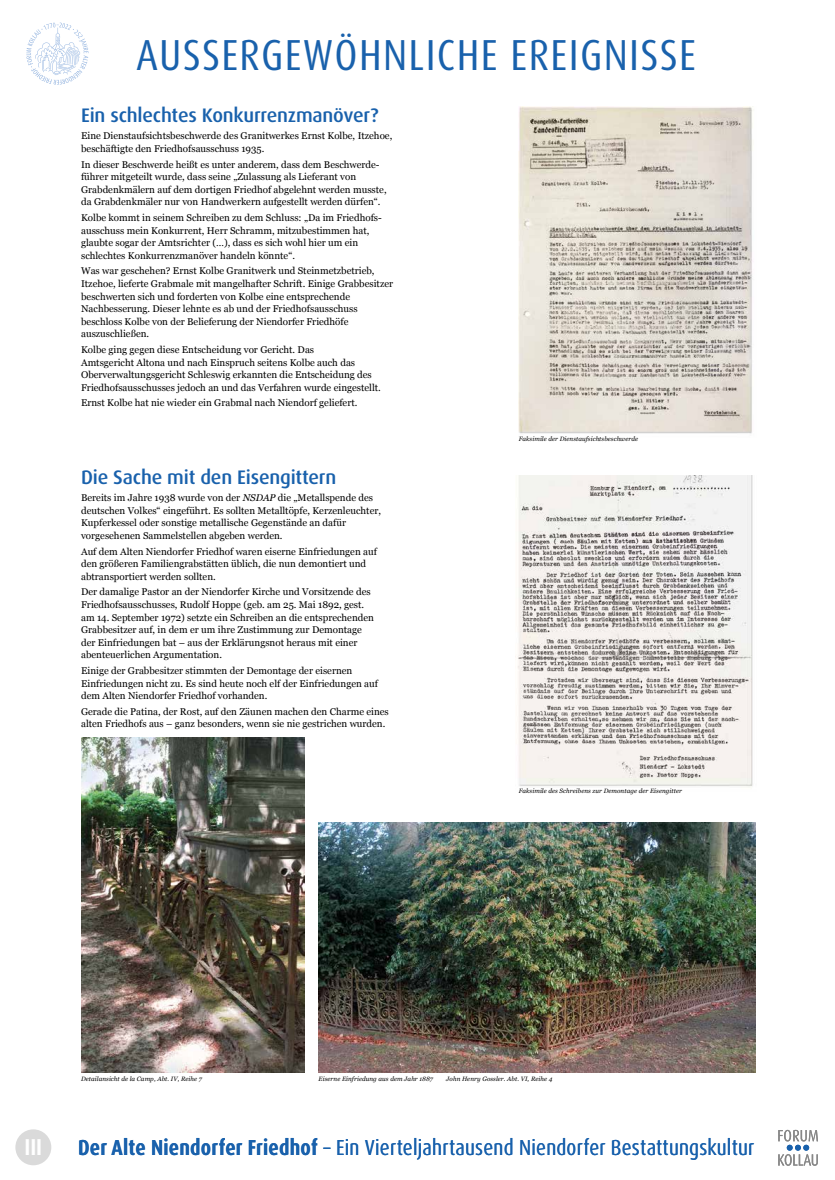
<style>
.page{position:relative;width:835px;height:1180px;background:#fff}
.page>*{position:absolute;margin:0;border:0;box-sizing:border-box;transform-origin:0 0}
.t1{font:condensed 43.4px "Dax Pro";letter-spacing:.03em;color:#1961ac}
.t2{font:700 condensed 23.03px "Dax Pro";color:#fff}
.t3{font:condensed 21.7px "Dax Pro";letter-spacing:.01em;color:#1961ac}
.t4{font:500 19.6px "Dax Pro";letter-spacing:-.01em;color:#1961ac}
.t5{font:9.8px/12.6px "Georgia";color:#000}
.t6{font:italic 6.3px "Georgia";letter-spacing:.01em;color:#000}
.s1{font-style:italic}
.s2{font-weight:700}
</style>
<div class="page">
<svg style="left:26px;top:23px;width:62px;height:62px"></svg>
<svg style="left:778px;top:1130px;width:39px;height:35px"></svg>
<div style="left:15px;top:1129px;width:36px;height:36px;background:#dadada;border-radius:50%"></div>
<img style="left:518px;top:107px;width:235px;height:327px">
<img style="left:517px;top:476px;width:236px;height:311px">
<img style="left:318px;top:822px;width:437px;height:250px">
<img style="left:81px;top:738px;width:223px;height:334px">
<h1 class="t1" style="left:136px;top:27px;width:561px">AUSSERGEWÖHNLICHE EREIGNISSE</h1>
<h3 class="t4" style="left:81px;top:103px;width:299px">Ein schlechtes Konkurrenzmanöver?</h3>
<p class="t5" style="left:81px;top:129px;width:313px">Eine Dienstaufsichtsbeschwerde des Granitwerkes Ernst Kolbe, Itzehoe, beschäftigte den Friedhofsausschuss 1935.</p>
<p class="t5" style="left:81px;top:157px;width:307px">In dieser Beschwerde heißt es unter anderem, dass dem Beschwerde&shy;führer mitgeteilt wurde, dass seine „Zulassung als Lieferant von Grabdenkmälern auf dem dortigen Friedhof abgelehnt werden musste, da Grabdenkmäler nur von Handwerkern aufgestellt werden dürfen“.</p>
<p class="t5" style="left:81px;top:211px;width:302px">Kolbe kommt in seinem Schreiben zu dem Schluss: „Da im Friedhofs&shy;ausschuss mein Konkurrent, Herr Schramm, mitzubestimmen hat, glaubte sogar der Amtsrichter (…), dass es sich wohl hier um ein schlechtes Konkurrenzmanöver handeln könnte“.</p>
<p class="t5" style="left:81px;top:264px;width:313px">Was war geschehen? Ernst Kolbe Granitwerk und Steinmetzbetrieb, Itzehoe, lieferte Grabmale mit mangelhafter Schrift. Einige Grabbesitzer beschwerten sich und forderten von Kolbe eine entsprechende Nachbesserung. Dieser lehnte es ab und der Friedhofsausschuss beschloss Kolbe von der Belieferung der Niendorfer Friedhöfe auszuschließen.</p>
<p class="t5" style="left:81px;top:343px;width:301px">Kolbe ging gegen diese Entscheidung vor Gericht. Das<br>Amtsgericht Altona und nach Einspruch seitens Kolbe auch das Oberverwaltungsgericht Schleswig erkannten die Entscheidung des Friedhofsausschusses jedoch an und das Verfahren wurde eingestellt.</p>
<p class="t5" style="left:81px;top:396px;width:278px">Ernst Kolbe hat nie wieder ein Grabmal nach Niendorf geliefert.</p>
<h3 class="t4" style="left:81px;top:464px;width:257px">Die Sache mit den Eisengittern</h3>
<p class="t5" style="left:81px;top:491px;width:301px">Bereits im Jahre 1938 wurde von der <span class="s1">NSDAP</span> die „Metallspende des deutschen Volkes“ eingeführt. Es sollten Metalltöpfe, Kerzenleuchter, Kupferkessel oder sonstige metallische Gegenstände an dafür vorgesehenen Sammelstellen abgeben werden.</p>
<p class="t5" style="left:81px;top:544px;width:297px">Auf dem Alten Niendorfer Friedhof waren eiserne Einfriedungen auf den größeren Familiengrabstätten üblich, die nun demontiert und abtransportiert werden sollten.</p>
<p class="t5" style="left:81px;top:585px;width:294px">Der damalige Pastor an der Niendorfer Kirche und Vorsitzende des Friedhofsausschusses, Rudolf Hoppe (geb. am 25. Mai 1892, gest. am 14. September 1972) setzte ein Schreiben an die entsprechenden Grabbesitzer auf, in dem er um ihre Zustimmung zur Demontage der Einfriedungen bat – aus der Erklärungsnot heraus mit einer abenteuerlichen Argumentation.</p>
<p class="t5" style="left:81px;top:664px;width:298px">Einige der Grabbesitzer stimmten der Demontage der eisernen<br>Einfriedungen nicht zu. Es sind heute noch elf der Einfriedungen auf dem Alten Niendorfer Friedhof vorhanden.</p>
<p class="t5" style="left:81px;top:705px;width:309px">Gerade die Patina, der Rost, auf den Zäunen machen den Charme eines alten Friedhofs aus – ganz besonders, wenn sie nie gestrichen wurden.</p>
<p class="t6" style="left:518px;top:434px;width:121px">Faksimile der Dienstaufsichtsbeschwerde</p>
<p class="t6" style="left:518px;top:786px;width:165px">Faksimile des Schreibens zur Demontage der Eisengitter</p>
<p class="t6" style="left:81px;top:1074px;width:122px">Detailansicht de la Camp, Abt. IV, Reihe 7</p>
<p class="t6" style="left:318px;top:1074px;width:116px">Eiserne Einfriedung aus dem Jahr 1887</p>
<p class="t6" style="left:446px;top:1074px;width:107px">John Henry Gossler. Abt. VI, Reihe 4</p>
<h2 class="t2" style="left:24px;top:1131px;width:19px">III</h2>
<h3 class="t3" style="left:78px;top:1133px;width:677px"><span class="s2">Der Alte Niendorfer Friedhof</span> – Ein Vierteljahrtausend Niendorfer Bestattungskultur</h3>
</div>
